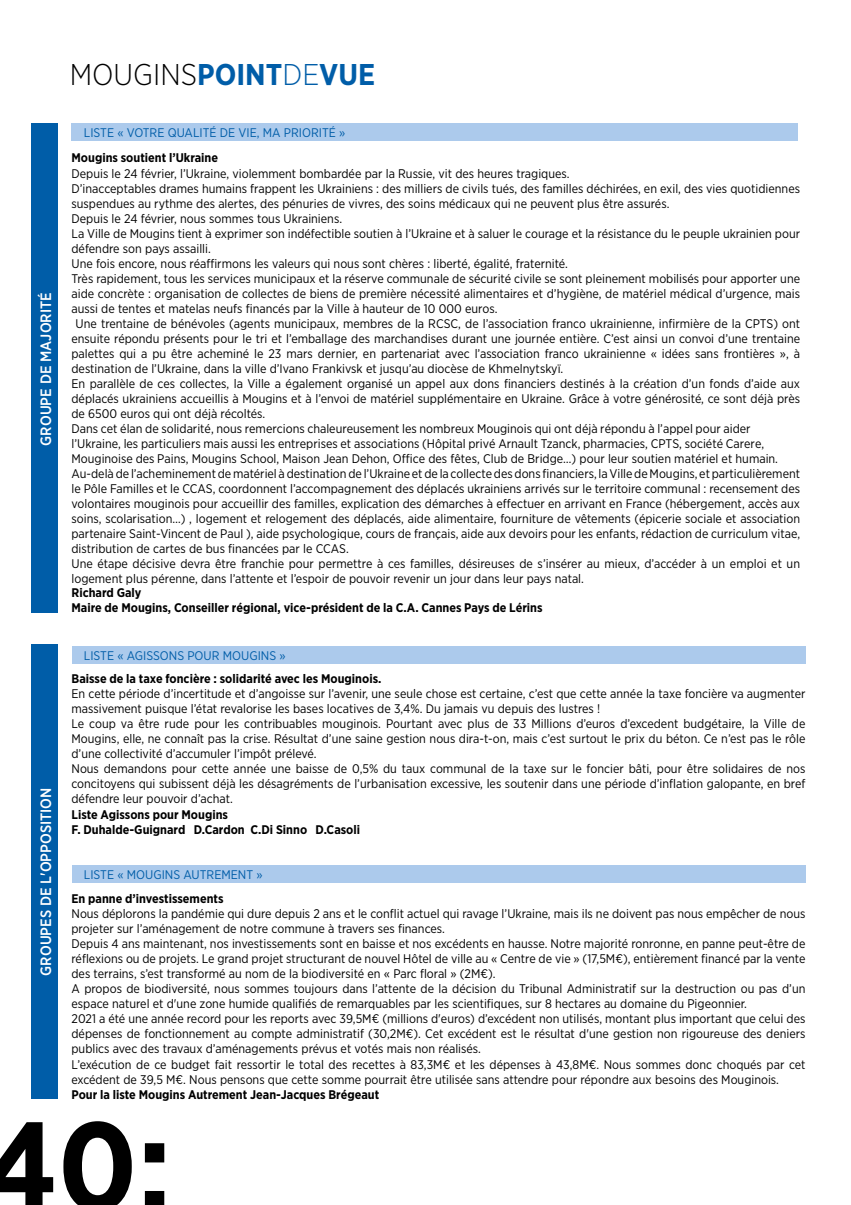
<style>
.page{position:relative;width:851px;height:1205px;background:#fff}
.page>*{position:absolute;margin:0;border:0;box-sizing:border-box;transform-origin:0 0}
.t1{font:700 125px "Gotham Narrow";color:#000}
.t2{font:700 30px "Gotham Narrow";color:#005da8}
.t3{font:500 15px "Gotham Narrow";color:#fff}
.t4{font:12.5px/15px "Gotham Narrow";color:#000}
.t5{font:700 12.5px/15px "Gotham Narrow";color:#000}
.t6{font:12.5px "Gotham Narrow";color:#005da8}
.s1{font-weight:300;color:#000}
.s2{font-weight:300}
</style>
<div class="page">
<div style="left:32px;top:123px;width:26px;height:489px;background:#005da8"></div>
<div style="left:32px;top:644px;width:26px;height:454px;background:#005da8"></div>
<div style="left:71px;top:123px;width:727px;height:18px;background:#accaec"></div>
<div style="left:71px;top:646px;width:734px;height:17px;background:#accaec"></div>
<div style="left:71px;top:865px;width:734px;height:18px;background:#accaec"></div>
<h2 class="t2" style="left:70px;top:56px;width:307px"><span class="s1">MOUGINS</span>POINT<span class="s2">DE</span>VUE</h2>
<p class="t3" style="left:36px;top:445px;width:155px;rotate:-90deg">GROUPE DE MAJORITÉ</p>
<p class="t3" style="left:36px;top:975px;width:190px;rotate:-90deg">GROUPES DE L'OPPOSITION</p>
<p class="t6" style="left:84px;top:125px;width:263px">LISTE « VOTRE QUALITÉ DE VIE, MA PRIORITÉ »</p>
<p class="t5" style="left:71px;top:150px;width:148px">Mougins soutient l’Ukraine</p>
<p class="t4" style="left:71px;top:166px;width:499px">Depuis le 24 février, l’Ukraine, violemment bombardée par la Russie, vit des heures tragiques.</p>
<p class="t4" style="left:71px;top:181px;width:730px">D’inacceptables drames humains frappent les Ukrainiens : des milliers de civils tués, des familles déchirées, en exil, des vies quotidiennes</p>
<p class="t4" style="left:71px;top:196px;width:599px">suspendues au rythme des alertes, des pénuries de vivres, des soins médicaux qui ne peuvent plus être assurés.</p>
<p class="t4" style="left:71px;top:211px;width:272px">Depuis le 24 février, nous sommes tous Ukrainiens.</p>
<p class="t4" style="left:71px;top:226px;width:730px">La Ville de Mougins tient à exprimer son indéfectible soutien à l’Ukraine et à saluer le courage et la résistance du le peuple ukrainien pour</p>
<p class="t4" style="left:71px;top:241px;width:141px">défendre son pays assailli.</p>
<p class="t4" style="left:71px;top:256px;width:498px">Une fois encore, nous réaffirmons les valeurs qui nous sont chères : liberté, égalité, fraternité.</p>
<p class="t4" style="left:71px;top:271px;width:730px">Très rapidement, tous les services municipaux et la réserve communale de sécurité civile se sont pleinement mobilisés pour apporter une</p>
<p class="t4" style="left:71px;top:286px;width:730px">aide concrète : organisation de collectes de biens de première nécessité alimentaires et d’hygiène, de matériel médical d’urgence, mais</p>
<p class="t4" style="left:71px;top:301px;width:427px">aussi de tentes et matelas neufs financés par la Ville à hauteur de 10 000 euros.</p>
<p class="t4" style="left:76px;top:316px;width:726px">Une trentaine de bénévoles (agents municipaux, membres de la RCSC, de l’association franco ukrainienne, infirmière de la CPTS) ont</p>
<p class="t4" style="left:71px;top:331px;width:730px">ensuite répondu présents pour le tri et l’emballage des marchandises durant une journée entière. C’est ainsi un convoi d’une trentaine</p>
<p class="t4" style="left:71px;top:346px;width:730px">palettes qui a pu être acheminé le 23 mars dernier, en partenariat avec l’association franco ukrainienne « idées sans frontières », à</p>
<p class="t4" style="left:71px;top:361px;width:493px">destination de l’Ukraine, dans la ville d’Ivano Frankivsk et jusqu’au diocèse de Khmelnytskyï.</p>
<p class="t4" style="left:71px;top:376px;width:730px">En parallèle de ces collectes, la Ville a également organisé un appel aux dons financiers destinés à la création d’un fonds d’aide aux</p>
<p class="t4" style="left:71px;top:391px;width:730px">déplacés ukrainiens accueillis à Mougins et à l’envoi de matériel supplémentaire en Ukraine. Grâce à votre générosité, ce sont déjà près</p>
<p class="t4" style="left:71px;top:406px;width:195px">de 6500 euros qui ont déjà récoltés.</p>
<p class="t4" style="left:71px;top:421px;width:680px">Dans cet élan de solidarité, nous remercions chaleureusement les nombreux Mouginois qui ont déjà répondu à l’appel pour aider</p>
<p class="t4" style="left:71px;top:436px;width:694px">l’Ukraine, les particuliers mais aussi les entreprises et associations (Hôpital privé Arnault Tzanck, pharmacies, CPTS, société Carere,</p>
<p class="t4" style="left:71px;top:451px;width:708px">Mouginoise des Pains, Mougins School, Maison Jean Dehon, Office des fêtes, Club de Bridge…) pour leur soutien matériel et humain.</p>
<p class="t4" style="left:71px;top:466px;width:730px">Au-delà de l’acheminement de matériel à destination de l’Ukraine et de la collecte des dons financiers, la Ville de Mougins, et particulièrement</p>
<p class="t4" style="left:71px;top:481px;width:730px">le Pôle Familles et le CCAS, coordonnent l’accompagnement des déplacés ukrainiens arrivés sur le territoire communal : recensement des</p>
<p class="t4" style="left:71px;top:496px;width:730px">volontaires mouginois pour accueillir des familles, explication des démarches à effectuer en arrivant en France (hébergement, accès aux</p>
<p class="t4" style="left:71px;top:511px;width:730px">soins, scolarisation…) , logement et relogement des déplacés, aide alimentaire, fourniture de vêtements (épicerie sociale et association</p>
<p class="t4" style="left:71px;top:526px;width:730px">partenaire Saint-Vincent de Paul ), aide psychologique, cours de français, aide aux devoirs pour les enfants, rédaction de curriculum vitae,</p>
<p class="t4" style="left:71px;top:541px;width:279px">distribution de cartes de bus financées par le CCAS.</p>
<p class="t4" style="left:71px;top:556px;width:730px">Une étape décisive devra être franchie pour permettre à ces familles, désireuses de s’insérer au mieux, d’accéder à un emploi et un</p>
<p class="t4" style="left:71px;top:571px;width:514px">logement plus pérenne, dans l’attente et l’espoir de pouvoir revenir un jour dans leur pays natal.</p>
<p class="t5" style="left:71px;top:585px;width:472px">Richard Galy<br>Maire de Mougins, Conseiller régional, vice-président de la C.A. Cannes Pays de Lérins</p>
<p class="t6" style="left:84px;top:647px;width:203px">LISTE « AGISSONS POUR MOUGINS »</p>
<p class="t5" style="left:71px;top:671px;width:311px">Baisse de la taxe foncière : solidarité avec les Mouginois.</p>
<p class="t4" style="left:71px;top:686px;width:735px">En cette période d’incertitude et d’angoisse sur l’avenir, une seule chose est certaine, c’est que cette année la taxe foncière va augmenter massivement puisque l’état revalorise les bases locatives de 3,4%. Du jamais vu depuis des lustres !<br>Le coup va être rude pour les contribuables mouginois. Pourtant avec plus de 33 Millions d’euros d’excedent budgétaire, la Ville de Mougins, elle, ne connaît pas la crise. Résultat d’une saine gestion nous dira-t-on, mais c’est surtout le prix du béton. Ce n’est pas le rôle d’une collectivité d’accumuler l’impôt prélevé.<br>Nous demandons pour cette année une baisse de 0,5% du taux communal de la taxe sur le foncier bâti, pour être solidaires de nos concitoyens qui subissent déjà les désagréments de l’urbanisation excessive, les soutenir dans une période d’inflation galopante, en bref défendre leur pouvoir d’achat.</p>
<p class="t5" style="left:71px;top:806px;width:290px">Liste Agissons pour Mougins<br>F. Duhalde-Guignard D.Cardon C.Di Sinno D.Casoli</p>
<p class="t6" style="left:84px;top:867px;width:180px">LISTE « MOUGINS AUTREMENT »</p>
<p class="t5" style="left:71px;top:891px;width:154px">En panne d’investissements</p>
<p class="t4" style="left:71px;top:906px;width:735px">Nous déplorons la pandémie qui dure depuis 2 ans et le conflit actuel qui ravage l’Ukraine, mais ils ne doivent pas nous empêcher de nous projeter sur l’aménagement de notre commune à travers ses finances.<br>Depuis 4 ans maintenant, nos investissements sont en baisse et nos excédents en hausse. Notre majorité ronronne, en panne peut-être de réflexions ou de projets. Le grand projet structurant de nouvel Hôtel de ville au « Centre de vie » (17,5M€), entièrement financé par la vente des terrains, s’est transformé au nom de la biodiversité en « Parc floral » (2M€).<br>A propos de biodiversité, nous sommes toujours dans l’attente de la décision du Tribunal Administratif sur la destruction ou pas d’un espace naturel et d'une zone humide qualifiés de remarquables par les scientifiques, sur 8 hectares au domaine du Pigeonnier.<br>2021 a été une année record pour les reports avec 39,5M€ (millions d'euros) d’excédent non utilisés, montant plus important que celui des dépenses de fonctionnement au compte administratif (30,2M€). Cet excédent est le résultat d'une gestion non rigoureuse des deniers publics avec des travaux d’aménagements prévus et votés mais non réalisés.<br>L’exécution de ce budget fait ressortir le total des recettes à 83,3M€ et les dépenses à 43,8M€. Nous sommes donc choqués par cet excédent de 39,5 M€. Nous pensons que cette somme pourrait être utilisée sans attendre pour répondre aux besoins des Mouginois.</p>
<p class="t5" style="left:71px;top:1086px;width:309px">Pour la liste Mougins Autrement Jean-Jacques Brégeaut</p>
<h1 class="t1" style="left:-18px;top:1086px;width:191px">40:</h1>
</div>
